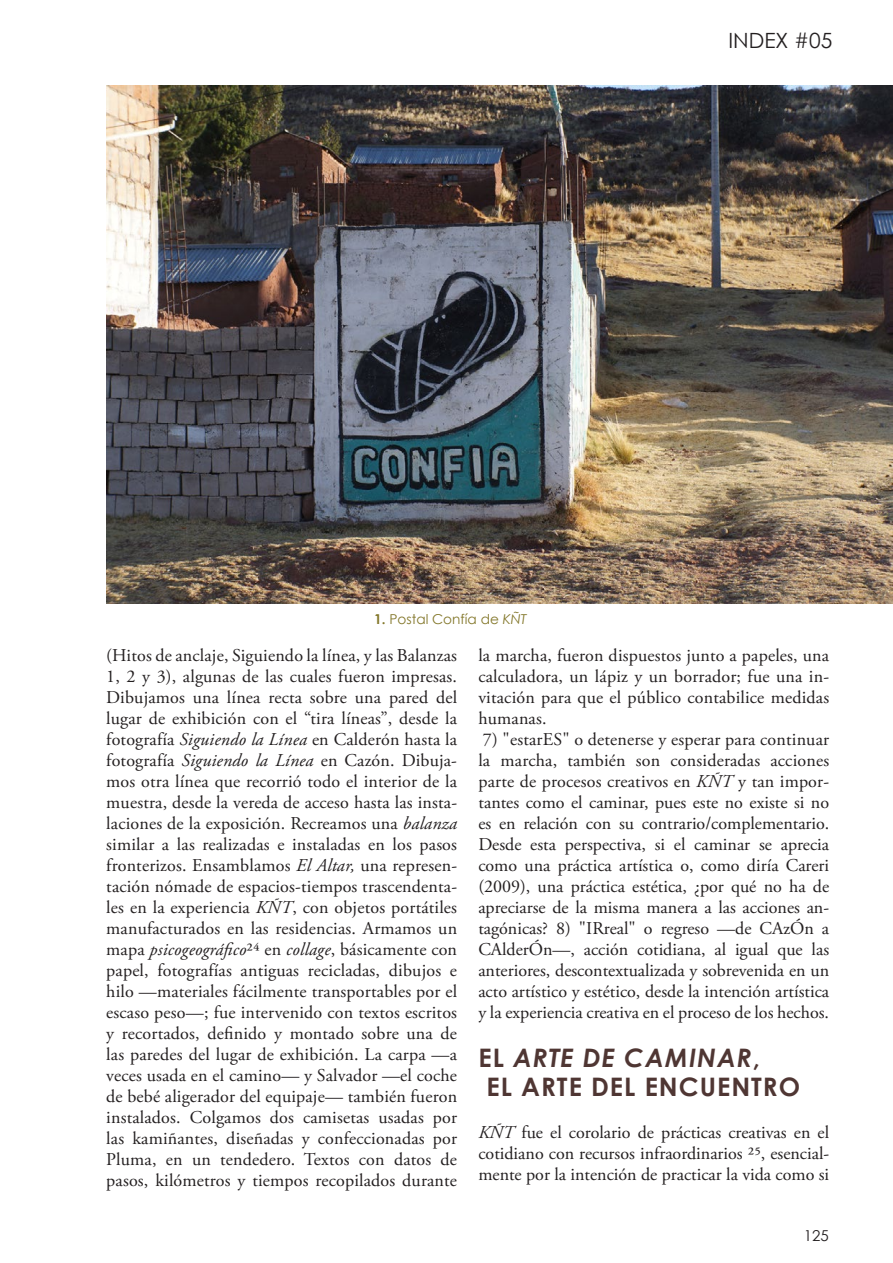
<style>
.page{position:relative;width:893px;height:1263px;background:#fff}
.page>*{position:absolute;margin:0;border:0;box-sizing:border-box;transform-origin:0 0}
.t1{font:700 25.5px/28.5px "Century Gothic";letter-spacing:.04em;color:#4f3633}
.t2{font:21px "Century Gothic";color:#231f20}
.t3{font:18px/21px "Adobe Garamond Pro";color:#231f20;text-align:justify}
.t4{font:15px "Century Gothic";color:#231f20}
.t5{font:13.65px "Century Gothic";color:#83772a}
.s1{font-weight:700}
.s2{font-style:italic}
</style>
<div class="page">
<img style="left:106px;top:85px;width:787px;height:519px">
<p class="t2" style="left:728px;top:27px;width:106px">INDEX #05</p>
<p class="t5" style="left:374px;top:611px;width:154px"><span class="s1">1.</span> Postal Confía de <span class="s2">KÑT</span></p>
<p class="t3" style="left:106px;top:645px;width:352px">(Hitos de anclaje, Siguiendo la línea, y las Balanzas 1, 2 y 3), algunas de las cuales fueron impresas.<br>Dibujamos una línea recta sobre una pared del lugar de exhibición con el “tira líneas”, desde la fotografía <span class="s2">Siguiendo la Línea</span> en Calderón hasta la fotografía <span class="s2">Siguiendo la Línea</span> en Cazón. Dibuja&shy;mos otra línea que recorrió todo el interior de la muestra, desde la vereda de acceso hasta las insta&shy;laciones de la exposición. Recreamos una <span class="s2">balanza </span>similar a las realizadas e instaladas en los pasos fronterizos. Ensamblamos <span class="s2">El Altar,</span> una represen&shy;tación nómade de espacios-tiempos trascendenta&shy;les en la experiencia <span class="s2">KÑT</span>, con objetos portátiles manufacturados en las residencias. Armamos un mapa <span class="s2">psicogeográfico</span>24 en <span class="s2">collage</span>, básicamente con papel, fotografías antiguas recicladas, dibujos e hilo —materiales fácilmente transportables por el escaso peso—; fue intervenido con textos escritos y recortados, definido y montado sobre una de las paredes del lugar de exhibición. La carpa —a veces usada en el camino— y Salvador —el coche de bebé aligerador del equipaje— también fueron instalados. Colgamos dos camisetas usadas por las kamiñantes, diseñadas y confeccionadas por Pluma, en un tendedero. Textos con datos de pasos, kilómetros y tiempos recopilados durante</p>
<p class="t3" style="left:478px;top:645px;width:352px">la marcha, fueron dispuestos junto a papeles, una calculadora, un lápiz y un borrador; fue una in&shy;vitación para que el público contabilice medidas humanas.</p>
<p class="t3" style="left:478px;top:729px;width:352px">7) "estarES" o detenerse y esperar para continuar la marcha, también son consideradas acciones parte de procesos creativos en <span class="s2">KÑT</span> y tan impor&shy;tantes como el caminar, pues este no existe si no es en relación con su contrario/complementario.<br>Desde esta perspectiva, si el caminar se aprecia como una práctica artística o, como diría Careri (2009), una práctica estética, ¿por qué no ha de apreciarse de la misma manera a las acciones an&shy;tagónicas? 8) "IRreal" o regreso —de CAzÓn a CAlderÓn—, acción cotidiana, al igual que las anteriores, descontextualizada y sobrevenida en un acto artístico y estético, desde la intención artística y la experiencia creativa en el proceso de los hechos.</p>
<h1 class="t1" style="left:487px;top:1043px;width:315px;text-indent:-8px">EL <span class="s2">ARTE DE CAMINAR</span>,<br>EL ARTE DEL ENCUENTRO</h1>
<p class="t3" style="left:478px;top:1122px;width:352px"><span class="s2">KÑT</span> fue el corolario de prácticas creativas en el cotidiano con recursos infraordinarios 25, esencial&shy;mente por la intención de practicar la vida como si</p>
<p class="t4" style="left:804px;top:1227px;width:26px">125</p>
</div>
